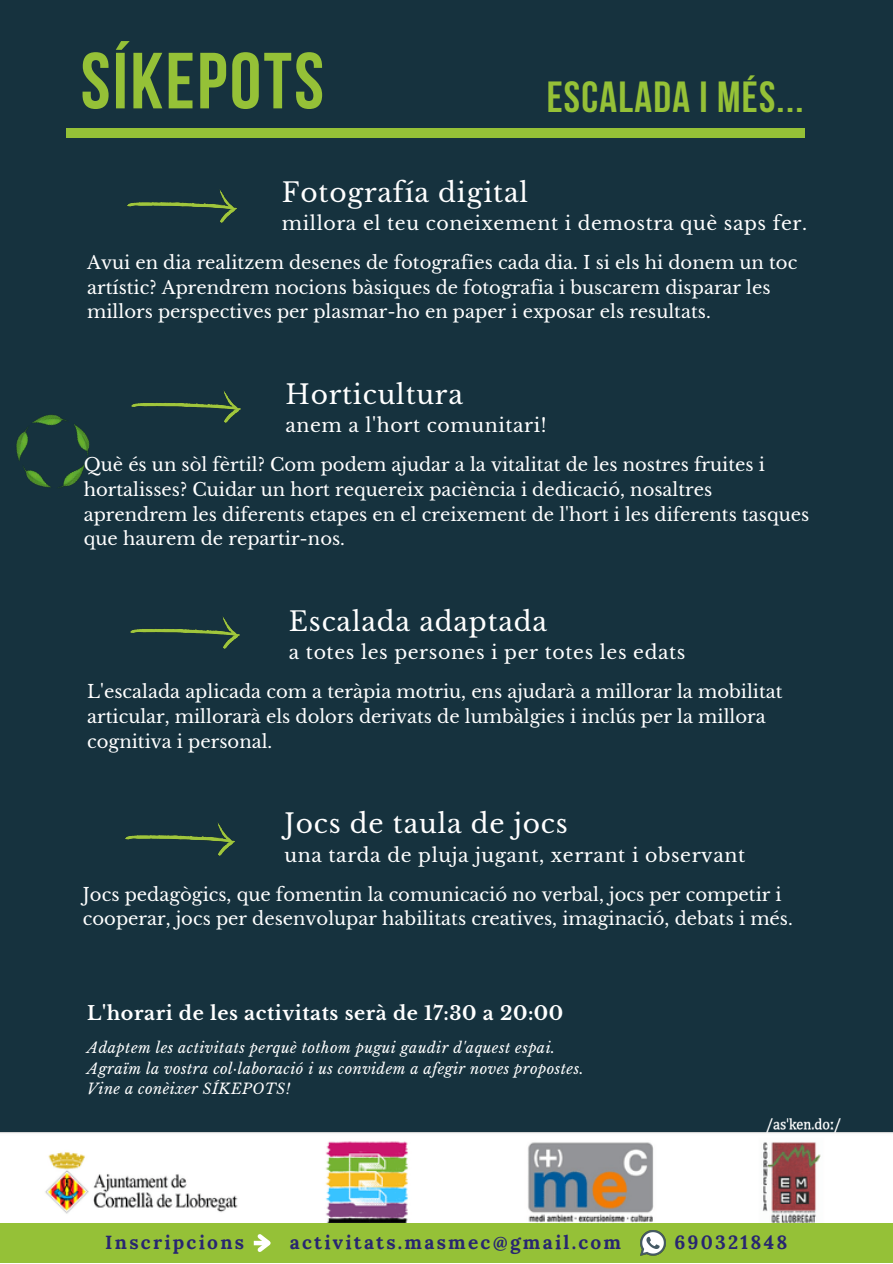
<style>
.page{position:relative;width:893px;height:1264px;background:#fff}
.page>*{position:absolute;margin:0;border:0;box-sizing:border-box;transform-origin:0 0}
.t1{font:700 79.35px "Bebas Neue";letter-spacing:.03em;color:#95c137}
.t2{font:700 43.35px "Bebas Neue";letter-spacing:.03em;color:#95c137}
.t3{font:26.4px "Libre Baskerville";letter-spacing:.03em;color:#fff}
.t4{font:700 19.05px "Lora";letter-spacing:.12em;color:#282670}
.t5{font:700 19.05px "Libre Baskerville";letter-spacing:.03em;color:#fff}
.t6{font:18.9px "Libre Baskerville";letter-spacing:.03em;color:#fff}
.t7{font:18px/24.8px "Libre Baskerville";color:#fff}
.t8{font:italic 14.55px/20.2px "Libre Baskerville";letter-spacing:.03em;color:#fff}
</style>
<div class="page">
<div style="left:0;top:0;width:892px;height:1262px;background:#16323e"></div>
<img style="left:127px;top:190px;width:109px;height:32px">
<img style="left:131px;top:390px;width:109px;height:32px">
<img style="left:130px;top:616px;width:109px;height:32px">
<img style="left:126px;top:822px;width:109px;height:33px">
<div style="left:66px;top:128px;width:738px;height:9px;background:#95c137"></div>
<img style="left:16px;top:414px;width:74px;height:74px">
<img style="left:0;top:1132px;width:892px;height:91px">
<div style="left:0;top:1223px;width:892px;height:39px;background:#95c137"></div>
<svg style="left:254px;top:1234px;width:17px;height:18px"></svg>
<img style="left:640px;top:1230px;width:25px;height:25px">
<img style="left:766px;top:1118px;width:74px;height:14px">
<h1 class="t1" style="left:81px;top:49px;width:245px">SÍKEPOTS</h1>
<h2 class="t2" style="left:546px;top:80px;width:258px">ESCALADA I MÉS...</h2>
<h3 class="t3" style="left:282px;top:176px;width:247px">Fotografía digital</h3>
<p class="t6" style="left:282px;top:212px;width:526px">millora el teu coneixement i demostra què saps fer.</p>
<p class="t7" style="left:87px;top:250px;width:711px">Avui en dia realitzem desenes de fotografies cada dia. I si els hi donem un toc artístic? Aprendrem nocions bàsiques de fotografia i buscarem disparar les millors perspectives per plasmar-ho en paper i exposar els resultats.</p>
<h3 class="t3" style="left:285px;top:378px;width:179px">Horticultura</h3>
<p class="t6" style="left:285px;top:414px;width:263px">anem a l'hort comunitari!</p>
<p class="t7" style="left:84px;top:452px;width:727px">Què és un sòl fèrtil? Com podem ajudar a la vitalitat de les nostres fruites i hortalisses? Cuidar un hort requereix paciència i dedicació, nosaltres aprendrem les diferents etapes en el creixement de l'hort i les diferents tasques que haurem de repartir-nos.</p>
<h3 class="t3" style="left:289px;top:605px;width:260px">Escalada adaptada</h3>
<p class="t6" style="left:289px;top:641px;width:398px">a totes les persones i per totes les edats</p>
<p class="t7" style="left:87px;top:679px;width:696px">L'escalada aplicada com a teràpia motriu, ens ajudarà a millorar la mobilitat articular, millorarà els dolors derivats de lumbàlgies i inclús per la millora cognitiva i personal.</p>
<h3 class="t3" style="left:284px;top:807px;width:285px">Jocs de taula de jocs</h3>
<p class="t6" style="left:284px;top:843px;width:462px">una tarda de pluja jugant, xerrant i observant</p>
<p class="t7" style="left:83px;top:882px;width:711px">Jocs pedagògics, que fomentin la comunicació no verbal, jocs per competir i cooperar, jocs per desenvolupar habilitats creatives, imaginació, debats i més.</p>
<p class="t5" style="left:87px;top:1001px;width:477px">L'horari de les activitats serà de 17:30 a 20:00</p>
<p class="t8" style="left:87px;top:1038px;width:497px">Adaptem les activitats perquè tothom pugui gaudir d'aquest espai.<br>Agraïm la vostra col·laboració i us convidem a afegir noves propostes.<br>Vine a conèixer SÍKEPOTS!</p>
<p class="t4" style="left:105px;top:1229px;width:140px">Inscripcions</p>
<p class="t4" style="left:290px;top:1229px;width:333px">activitats.masmec@gmail.com</p>
<p class="t4" style="left:674px;top:1229px;width:114px">690321848</p>
</div>
